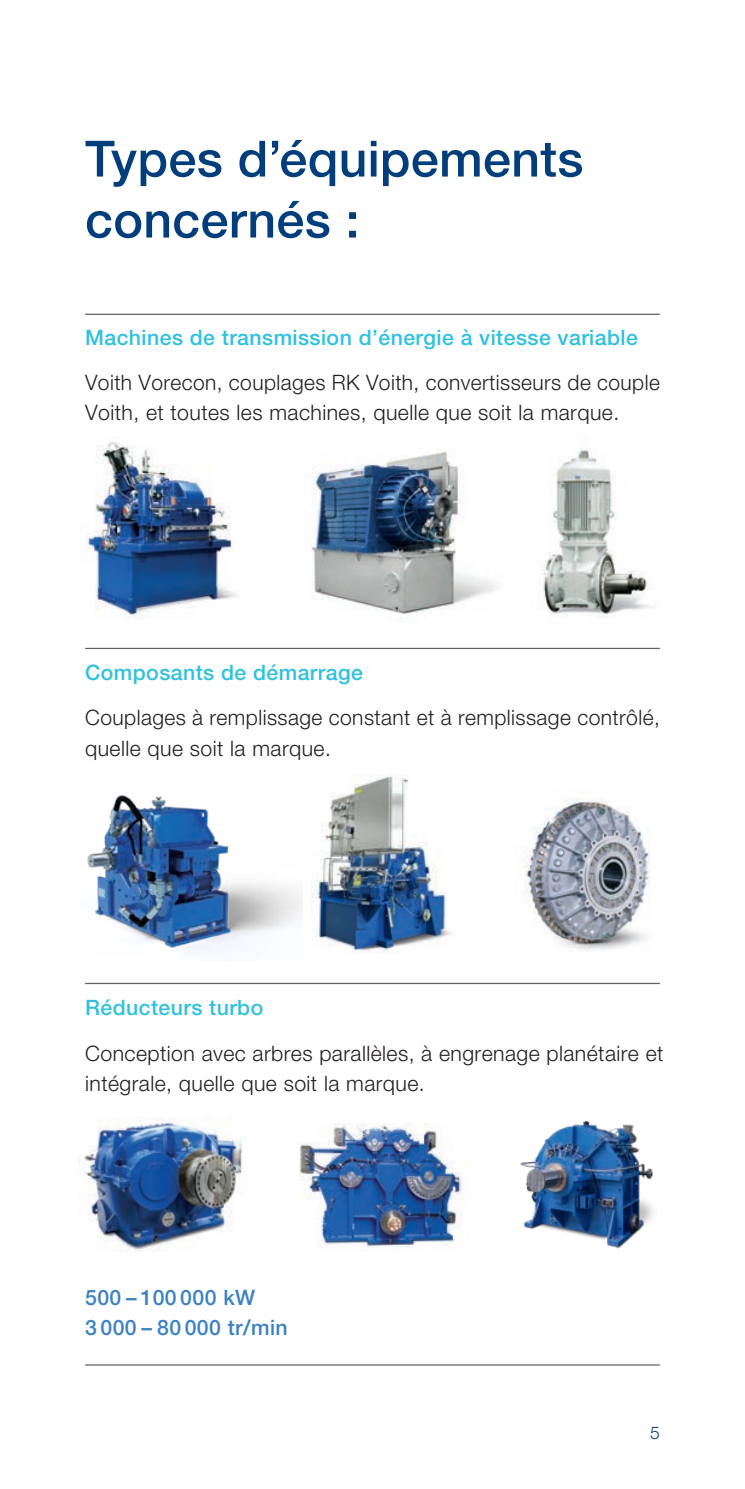
<style>
.page{position:relative;width:745px;height:1489px;background:#fff}
.page>*{position:absolute;margin:0;border:0;box-sizing:border-box;transform-origin:0 0}
.t1{font:500 50px/61px "Helvetica Neue LT Pro";letter-spacing:.01em;color:#023d7c}
.t2{font:300 21.25px/30.5px "Helvetica Neue LT Pro";letter-spacing:.02em;color:#231f20}
.t3{font:500 21.25px "Helvetica Neue LT Pro";letter-spacing:.02em;color:#2fc1df}
.t4{font:500 21.25px/30.5px "Helvetica Neue LT Pro";letter-spacing:.02em;color:#3c81c3}
.t5{font:300 17.5px "Helvetica Neue LT Pro";color:#023d7c}
</style>
<div class="page">
<hr style="left:85px;top:314px;width:574px;height:1px;background:#5f6066">
<hr style="left:85px;top:647px;width:574px;height:2px;background:#5f6066">
<hr style="left:85px;top:982px;width:574px;height:2px;background:#5f6066">
<hr style="left:85px;top:1364px;width:574px;height:1px;background:#5f6066">
<img style="left:311px;top:451px;width:186px;height:168px">
<img style="left:83px;top:441px;width:155px;height:178px">
<img style="left:524px;top:798px;width:126px;height:153px">
<img style="left:79px;top:1117px;width:163px;height:134px">
<img style="left:520px;top:1120px;width:134px;height:129px">
<img style="left:299px;top:1123px;width:165px;height:125px">
<img style="left:540px;top:448px;width:112px;height:170px">
<img style="left:311px;top:774px;width:141px;height:179px">
<img style="left:87px;top:795px;width:215px;height:157px">
<h1 class="t1" style="left:85px;top:128px;width:499px">Types d’équipements concernés :</h1>
<p class="t3" style="left:85px;top:325px;width:554px">Machines de transmission d’énergie à vitesse variable</p>
<p class="t2" style="left:85px;top:367px;width:576px">Voith Vorecon, couplages RK Voith, convertisseurs de couple<br>Voith, et toutes les machines, quelle que soit la marque.</p>
<p class="t3" style="left:85px;top:659px;width:279px">Composants de démarrage</p>
<p class="t2" style="left:85px;top:702px;width:576px">Couplages à remplissage constant et à remplissage contrôlé, quelle que soit la marque.</p>
<p class="t3" style="left:85px;top:994px;width:179px">Réducteurs turbo</p>
<p class="t2" style="left:85px;top:1037px;width:579px">Conception avec arbres parallèles, à engrenage planétaire et intégrale, quelle que soit la marque.</p>
<p class="t4" style="left:85px;top:1281px;width:204px">500 – 100 000 kW<br>3 000 – 80 000 tr/min</p>
<p class="t5" style="left:649px;top:1422px;width:11px">5</p>
</div>
